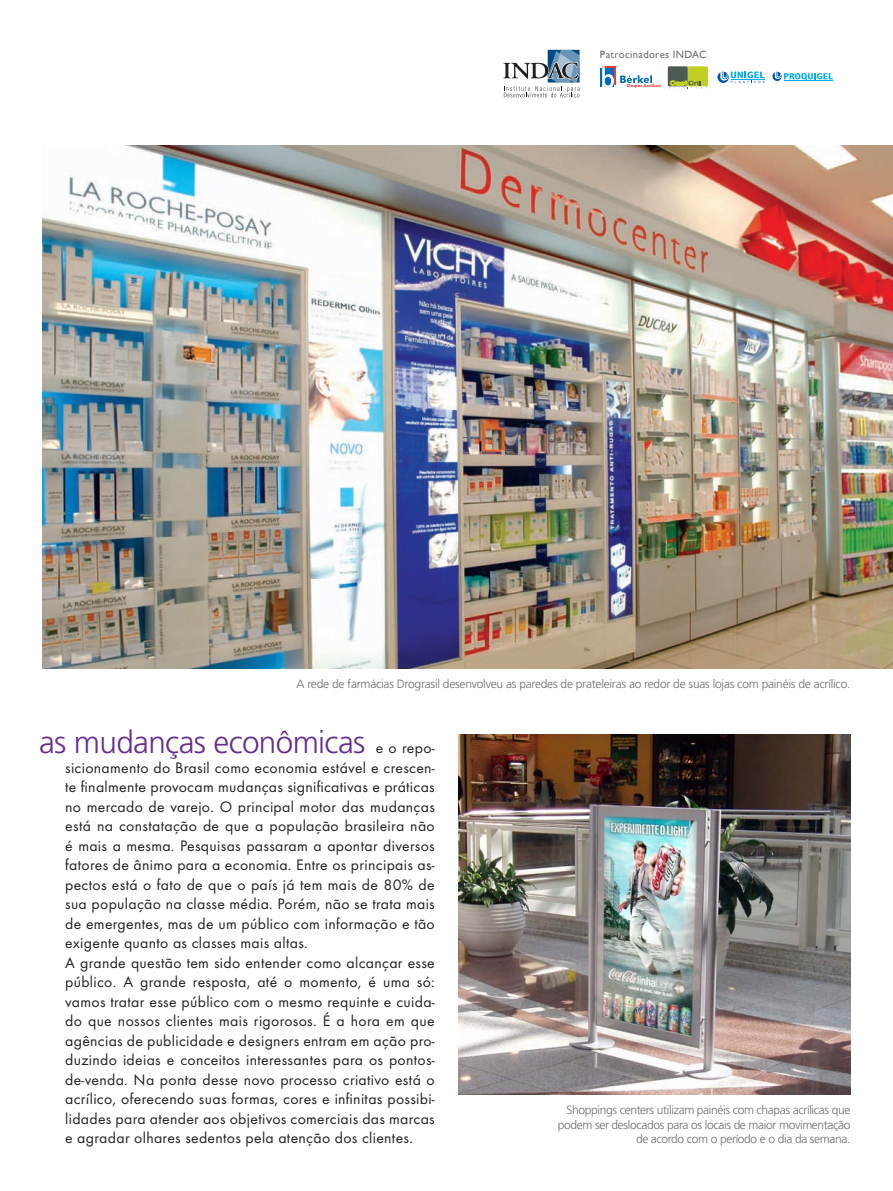
<style>
.page{position:relative;width:893px;height:1191px;background:#fff}
.page>*{position:absolute;margin:0;border:0;box-sizing:border-box;transform-origin:0 0}
.t1{font:300 31.5px "Frutiger";letter-spacing:-.02em;color:#652d91}
.t2{font:15.75px/19.5px "Futura T";letter-spacing:.02em;color:#231f20;text-align:justify}
.t3{font:300 12px/14.4px "Frutiger";letter-spacing:-.03em;color:#6c6d70;text-align:right}
.t4{font:10.5px "Gill Sans";letter-spacing:.04em;color:#6c6d70}
</style>
<div class="page">
<img style="left:43px;top:145px;width:850px;height:523px">
<img style="left:459px;top:734px;width:391px;height:360px">
<svg style="left:772px;top:72px;width:61px;height:9px"></svg>
<svg style="left:503px;top:50px;width:77px;height:47px"></svg>
<svg style="left:717px;top:71px;width:48px;height:12px"></svg>
<div style="left:668px;top:66px;width:20px;height:20px;background:#4b5a52"></div>
<div style="left:688px;top:66px;width:20px;height:20px;background:#c1ce23"></div>
<svg style="left:669px;top:81px;width:38px;height:7px"></svg>
<div style="left:602px;top:66px;width:14px;height:19px;background:#ee3b32"></div>
<svg style="left:620px;top:75px;width:41px;height:13px"></svg>
<div style="left:600px;top:68px;width:14px;height:19px;background:#006bb6"></div>
<svg style="left:602px;top:66px;width:12px;height:21px"></svg>
<p class="t4" style="left:600px;top:48px;width:108px">Patrocinadores INDAC</p>
<p class="t3" style="left:297px;top:677px;width:555px">A rede de farmácias Drograsil desenvolveu as paredes de prateleiras ao redor de suas lojas com painéis de acrílico.</p>
<p class="t1" style="left:39px;top:724px;width:328px">as mudanças econômicas</p>
<p class="t2" style="left:65px;top:738px;width:371px;text-indent:310px">e o repo&shy;sicionamento do Brasil como economia estável e crescen&shy;te finalmente provocam mudanças significativas e práticas no mercado de varejo. O principal motor das mudanças está na constatação de que a população brasileira não é mais a mesma. Pesquisas passaram a apontar diversos fatores de ânimo para a economia. Entre os principais as&shy;pectos está o fato de que o país já tem mais de 80% de sua população na classe média. Porém, não se trata mais de emergentes, mas de um público com informação e tão exigente quanto as classes mais altas.</p>
<p class="t2" style="left:65px;top:952px;width:371px">A grande questão tem sido entender como alcançar esse público. A grande resposta, até o momento, é uma só: vamos tratar esse público com o mesmo requinte e cuida&shy;do que nossos clientes mais rigorosos. É a hora em que agências de publicidade e designers entram em ação pro&shy;duzindo ideias e conceitos interessantes para os pontos&shy;de-venda. Na ponta desse novo processo criativo está o acrílico, oferecendo suas formas, cores e infinitas possibi&shy;lidades para atender aos objetivos comerciais das marcas e agradar olhares sedentos pela atenção dos clientes.</p>
<p class="t3" style="left:567px;top:1103px;width:285px">Shoppings centers utilizam painéis com chapas acrílicas que</p>
<p class="t3" style="left:558px;top:1117px;width:294px">podem ser deslocados para os locais de maior movimentação de acordo com o período e o dia da semana.</p>
</div>
